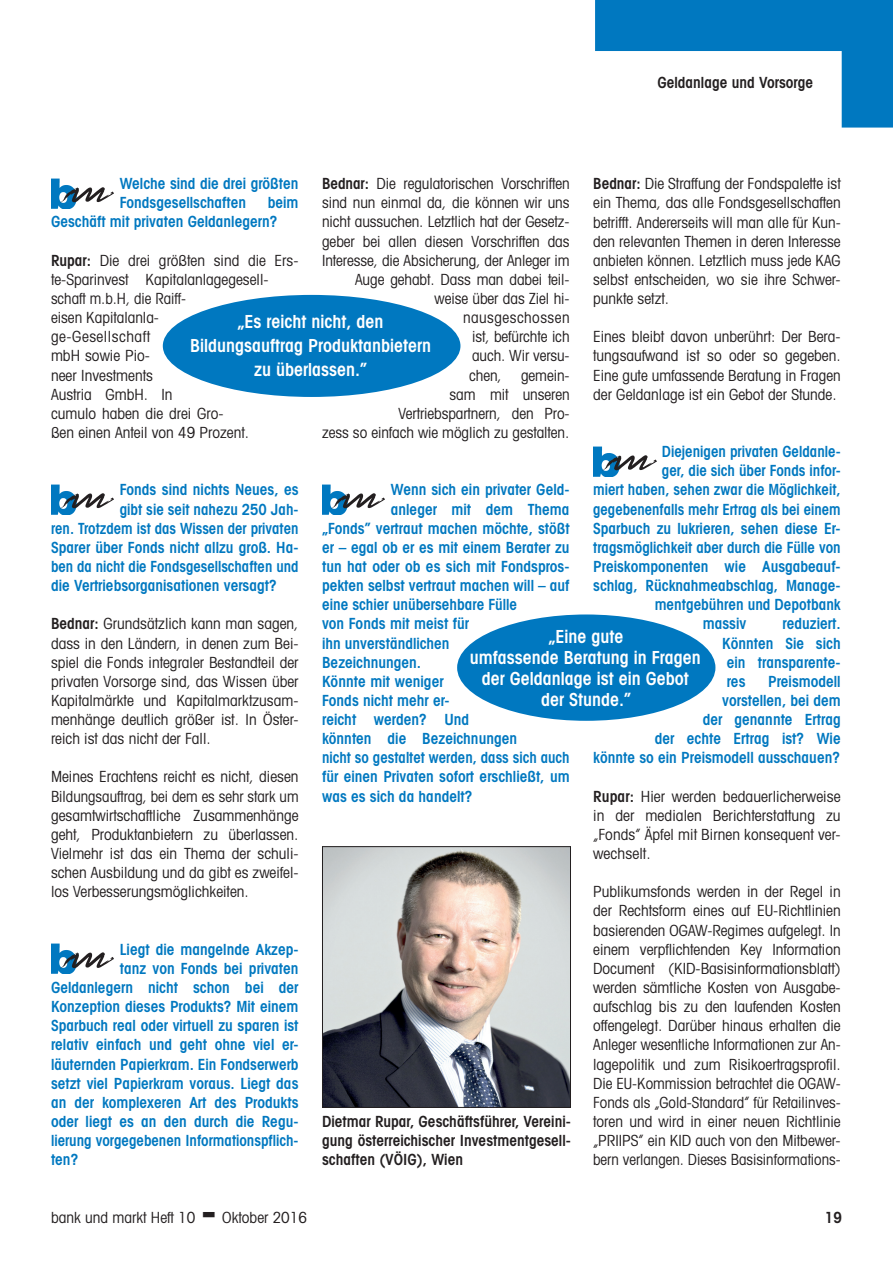
<style>
.page{position:relative;width:893px;height:1263px;background:#fff}
.page>*{position:absolute;margin:0;border:0;box-sizing:border-box;transform-origin:0 0}
.t1{font:600 condensed 18px/21px "Avant Garde";color:#fff;text-align:center}
.t2{font:condensed 15.3px/19.2px "Avant Garde";color:#231f20;text-align:justify}
.t3{font:600 condensed 15.3px/19.2px "Avant Garde";color:#0078c0}
.t4{font:600 condensed 15.3px/19.2px "Avant Garde";color:#231f20;text-align:justify}
.t5{font:600 condensed 15.3px "Avant Garde";color:#0078c0;scale:.96 1}
.t6{font:condensed 15.3px "Avant Garde";letter-spacing:.03em;color:#231f20}
.s1{font-weight:600}
</style>
<div class="page">
<img style="left:51px;top:178px;width:24px;height:30px">
<img style="left:58px;top:185px;width:56px;height:20px">
<img style="left:51px;top:484px;width:24px;height:30px">
<img style="left:58px;top:492px;width:56px;height:19px">
<img style="left:51px;top:943px;width:24px;height:31px">
<img style="left:58px;top:951px;width:56px;height:19px">
<img style="left:322px;top:484px;width:24px;height:30px">
<img style="left:329px;top:492px;width:56px;height:19px">
<img style="left:593px;top:446px;width:25px;height:30px">
<img style="left:600px;top:453px;width:57px;height:20px">
<div style="left:163px;top:295px;width:297px;height:102px;background:#0078c0;border-radius:50%"></div>
<div style="left:457px;top:614px;width:258px;height:107px;background:#0078c0;border-radius:50%"></div>
<img style="left:324px;top:848px;width:245px;height:258px">
<div style="left:322px;top:846px;width:249px;height:262px;border:1px solid #231f20"></div>
<svg style="left:595px;top:0;width:298px;height:128px"></svg>
<p class="t4" style="left:657px;top:73px;width:157px">Geldanlage und Vorsorge</p>
<p class="t3" style="left:120px;top:174px;width:180px">Welche sind die drei größten<br>Fondsgesellschaften</p>
<p class="t2" style="left:322px;top:174px;width:249px"><span class="s1">Bednar:</span> Die regulatorischen Vorschriften</p>
<p class="t2" style="left:322px;top:193px;width:249px">sind nun einmal da, die können wir uns</p>
<p class="t2" style="left:322px;top:212px;width:249px">nicht aussuchen. Letztlich hat der Gesetz-</p>
<p class="t2" style="left:322px;top:231px;width:249px">geber bei allen diesen Vorschriften das</p>
<p class="t2" style="left:322px;top:250px;width:249px">Interesse, die Absicherung, der Anleger im</p>
<p class="t2" style="left:355px;top:269px;width:216px">Auge gehabt. Dass man dabei teil-</p>
<p class="t2" style="left:435px;top:289px;width:136px">weise über das Ziel hi-</p>
<p class="t6" style="left:463px;top:308px;width:108px">nausgeschossen</p>
<p class="t2" style="left:472px;top:327px;width:99px">ist, befürchte ich</p>
<p class="t2" style="left:472px;top:346px;width:99px">auch. Wir versu-</p>
<p class="t2" style="left:469px;top:365px;width:34px">chen,</p>
<p class="t3" style="left:51px;top:193px;width:249px;text-indent:217px">beim<br>Geschäft mit privaten Geldanlegern?</p>
<p class="t2" style="left:51px;top:250px;width:248px;text-align:left"><span class="s1">Rupar:</span> Die drei größten sind die Ers&shy;te-Sparinvest Kapitalanlagegesell&shy;schaft m.b.H, die Raiff-<br>eisen Kapitalanla-<br>ge-Gesellschaft<br>mbH sowie Pio-<br>neer Investments<br>Austria GmbH. In<br>cumulo haben die drei Gro-<br>ßen einen Anteil von 49 Prozent.</p>
<p class="t1" style="left:190px;top:309px;width:243px;line-height:24px">„Es reicht nicht, den<br>Bildungsauftrag Produktanbietern zu überlassen.”</p>
<p class="t2" style="left:322px;top:365px;width:249px;text-align:right">gemein-<br>sam mit unseren<br>Vertriebspartnern, den Pro-<br>zess so einfach wie möglich zu gestalten.</p>
<p class="t2" style="left:593px;top:174px;width:249px"><span class="s1">Bednar:</span> Die Straffung der Fondspalette ist ein Thema, das alle Fondsgesellschaften betrifft. Andererseits will man alle für Kun&shy;den relevanten Themen in deren Interesse anbieten können. Letztlich muss jede KAG selbst entscheiden, wo sie ihre Schwer&shy;punkte setzt.</p>
<p class="t2" style="left:593px;top:327px;width:249px">Eines bleibt davon unberührt: Der Bera&shy;tungsaufwand ist so oder so gegeben.<br>Eine gute umfassende Beratung in Fragen der Geldanlage ist ein Gebot der Stunde.</p>
<p class="t3" style="left:120px;top:480px;width:180px">Fonds sind nichts Neues, es</p>
<p class="t3" style="left:120px;top:499px;width:180px">gibt sie seit nahezu 250 Jah-</p>
<p class="t3" style="left:51px;top:518px;width:249px">ren. Trotzdem ist das Wissen der privaten</p>
<p class="t3" style="left:51px;top:537px;width:249px">Sparer über Fonds nicht allzu groß. Ha-</p>
<p class="t5" style="left:51px;top:557px;width:259px">ben da nicht die Fondsgesellschaften und</p>
<p class="t3" style="left:51px;top:576px;width:227px">die Vertriebsorganisationen versagt?</p>
<p class="t2" style="left:51px;top:614px;width:249px"><span class="s1">Bednar:</span> Grundsätzlich kann man sagen, dass in den Ländern, in denen zum Bei&shy;spiel die Fonds integraler Bestandteil der privaten Vorsorge sind, das Wissen über Kapitalmärkte und Kapitalmarktzusam&shy;menhänge deutlich größer ist. In Öster&shy;reich ist das nicht der Fall.</p>
<p class="t2" style="left:51px;top:767px;width:249px">Meines Erachtens reicht es nicht, diesen Bildungsauftrag, bei dem es sehr stark um gesamtwirtschaftliche Zusammenhänge geht, Produktanbietern zu überlassen.<br>Vielmehr ist das ein Thema der schuli&shy;schen Ausbildung und da gibt es zweifel&shy;los Verbesserungsmöglichkeiten.</p>
<p class="t3" style="left:120px;top:939px;width:180px">Liegt die mangelnde Akzep-</p>
<p class="t3" style="left:120px;top:958px;width:180px">tanz von Fonds bei privaten</p>
<p class="t3" style="left:51px;top:978px;width:249px">Geldanlegern nicht schon bei der</p>
<p class="t3" style="left:51px;top:997px;width:249px">Konzeption dieses Produkts? Mit einem</p>
<p class="t3" style="left:51px;top:1016px;width:249px">Sparbuch real oder virtuell zu sparen ist</p>
<p class="t3" style="left:51px;top:1035px;width:248px">relativ einfach und geht ohne viel er-</p>
<p class="t3" style="left:51px;top:1054px;width:249px">läuternden Papierkram. Ein Fondserwerb</p>
<p class="t3" style="left:51px;top:1073px;width:249px">setzt viel Papierkram voraus. Liegt das</p>
<p class="t3" style="left:51px;top:1092px;width:249px">an der komplexeren Art des Produkts</p>
<p class="t3" style="left:51px;top:1111px;width:248px">oder liegt es an den durch die Regu-</p>
<p class="t3" style="left:51px;top:1131px;width:249px">lierung vorgegebenen Informationspflich-</p>
<p class="t3" style="left:51px;top:1150px;width:29px">ten?</p>
<p class="t3" style="left:662px;top:442px;width:180px">Diejenigen privaten Geldanle-</p>
<p class="t3" style="left:662px;top:461px;width:180px">ger, die sich über Fonds infor-</p>
<p class="t3" style="left:593px;top:480px;width:249px">miert haben, sehen zwar die Möglichkeit,</p>
<p class="t5" style="left:593px;top:500px;width:259px">gegebenenfalls mehr Ertrag als bei einem</p>
<p class="t3" style="left:593px;top:518px;width:249px">Sparbuch zu lukrieren, sehen diese Er-</p>
<p class="t3" style="left:593px;top:537px;width:249px">tragsmöglichkeit aber durch die Fülle von</p>
<p class="t3" style="left:593px;top:557px;width:249px">Preiskomponenten wie Ausgabeauf-</p>
<p class="t3" style="left:593px;top:576px;width:248px">schlag, Rücknahmeabschlag, Manage-</p>
<p class="t3" style="left:655px;top:595px;width:188px">mentgebühren und Depotbank</p>
<p class="t3" style="left:703px;top:614px;width:45px">massiv</p>
<p class="t3" style="left:391px;top:480px;width:180px">Wenn sich ein privater Geld-</p>
<p class="t3" style="left:391px;top:499px;width:180px">anleger mit dem Thema</p>
<p class="t3" style="left:322px;top:518px;width:249px">„Fonds” vertraut machen möchte, stößt</p>
<p class="t3" style="left:322px;top:537px;width:249px">er – egal ob er es mit einem Berater zu</p>
<p class="t3" style="left:322px;top:557px;width:248px">tun hat oder ob es sich mit Fondspros-</p>
<p class="t3" style="left:322px;top:576px;width:249px">pekten selbst vertraut machen will – auf</p>
<p class="t3" style="left:322px;top:595px;width:197px">eine schier unübersehbare Fülle</p>
<p class="t3" style="left:322px;top:614px;width:148px">von Fonds mit meist für</p>
<p class="t3" style="left:322px;top:633px;width:129px">ihn unverständlichen</p>
<p class="t3" style="left:322px;top:652px;width:101px">Bezeichnungen.</p>
<p class="t3" style="left:322px;top:671px;width:123px">Könnte mit weniger</p>
<p class="t3" style="left:322px;top:691px;width:129px">Fonds nicht mehr er-</p>
<p class="t3" style="left:322px;top:710px;width:148px">reicht werden? Und</p>
<p class="t3" style="left:322px;top:729px;width:196px">könnten die Bezeichnungen</p>
<p class="t3" style="left:322px;top:748px;width:249px">nicht so gestaltet werden, dass sich auch</p>
<p class="t3" style="left:322px;top:767px;width:249px">für einen Privaten sofort erschließt, um</p>
<p class="t3" style="left:322px;top:786px;width:152px">was es sich da handelt?</p>
<p class="t3" style="left:722px;top:614px;width:120px;text-align:justify;text-indent:60px">reduziert.<br>Könnten Sie sich ein transparente&shy;res</p>
<p class="t1" style="left:470px;top:625px;width:233px">„Eine gute<br>umfassende Beratung in Fragen der Geldanlage ist ein Gebot der Stunde.”</p>
<p class="t3" style="left:593px;top:671px;width:249px;text-align:right">Preismodell<br>vorstellen, bei dem<br>der genannte Ertrag<br>der echte Ertrag ist? Wie<br>könnte so ein Preismodell ausschauen?</p>
<p class="t2" style="left:593px;top:786px;width:249px"><span class="s1">Rupar:</span> Hier werden bedauerlicherweise in der medialen Berichterstattung zu „Fonds” Äpfel mit Birnen konsequent ver&shy;wechselt.</p>
<p class="t2" style="left:593px;top:882px;width:249px">Publikumsfonds werden in der Regel in der Rechtsform eines auf EU-Richtlinien basierenden OGAW-Regimes aufgelegt. In einem verpflichtenden Key Information Document (KID-Basisinformationsblatt) werden sämtliche Kosten von Ausgabe&shy;aufschlag bis zu den laufenden Kosten offengelegt. Darüber hinaus erhalten die Anleger wesentliche Informationen zur An&shy;lagepolitik und zum Risikoertragsprofil.<br>Die EU-Kommission betrachtet die OGAW-Fonds als „Gold-Standard” für Retailinves&shy;toren und wird in einer neuen Richtlinie „PRIIPS” ein KID auch von den Mitbewer&shy;bern verlangen. Dieses Basisinformations-</p>
<p class="t4" style="left:322px;top:1111px;width:250px">Dietmar Rupar, Geschäftsführer, Vereini&shy;gung österreichischer Investmentgesell&shy;schaften (VÖIG), Wien</p>
<p class="t2" style="left:51px;top:1207px;width:146px">bank und markt Heft 10</p>
<p class="t2" style="left:222px;top:1207px;width:86px">Oktober 2016</p>
<p class="t4" style="left:825px;top:1207px;width:19px">19</p>
</div>
